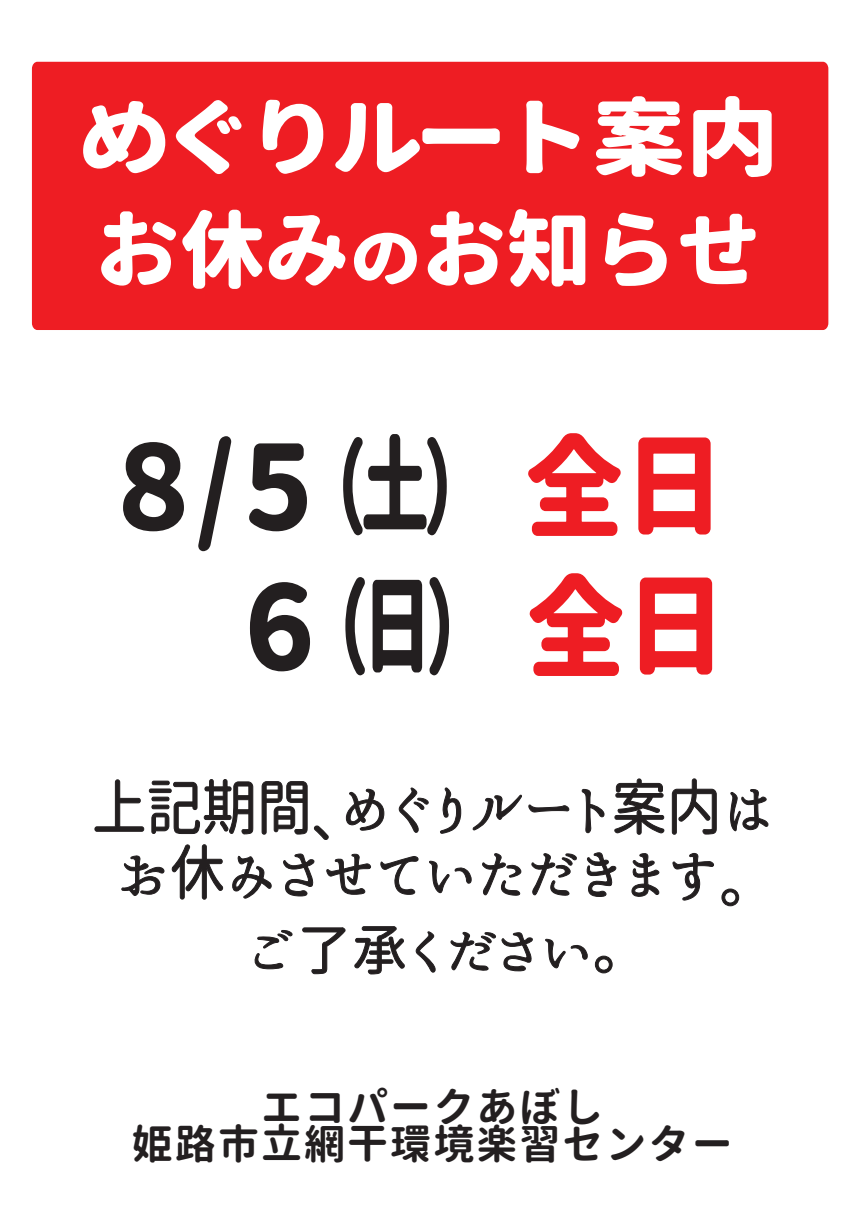
<style>
.page{position:relative;width:859px;height:1208px;background:#fff}
.page>*{position:absolute;margin:0;border:0;box-sizing:border-box;transform-origin:0 0}
.t1{font:800 115.5px "Gen Jyuu Gothic";color:#231f20;scale:.91 1}
.t2{font:800 105px "Gen Jyuu Gothic";color:#231f20;scale:.65 1}
.t3{font:800 85px/112px "Gen Jyuu Gothic";color:#fff;scale:1.1 1}
.t4{font:60.5px/65px "Honoka Antique Maru";color:#231f20;text-align:center;scale:.91 1}
.t5{font:55px "Honoka Antique Maru";color:#231f20}
.t6{font:700 41px/37px "Gen Jyuu Gothic";letter-spacing:.05em;color:#231f20;text-align:center}
.s1{font-size:65px}
.s2{font-size:105px}
.s3{font-size:110px;color:#ee1d23}
.s4{font-size:115.5px}
</style>
<div class="page">
<svg style="left:671px;top:778px;width:46px;height:57px"></svg>
<svg style="left:730px;top:789px;width:39px;height:43px"></svg>
<svg style="left:672px;top:852px;width:42px;height:49px"></svg>
<svg style="left:721px;top:888px;width:19px;height:18px"></svg>
<svg style="left:94px;top:778px;width:571px;height:197px"></svg>
<div style="left:32px;top:62px;width:796px;height:268px;background:#ee1d23"></div>
<h3 class="t3" style="left:78px;top:79px;width:639px">めぐりルート案内お休み<span class="s1">の</span>お知らせ</h3>
<h1 class="t1" style="left:101px;top:401px;width:686px">８/５<span class="s2">（土）</span>　 <span class="s3">全日</span></h1>
<h2 class="t2" style="left:101px;top:549px;width:963px"><span class="s4">　 ６</span>（日）<span class="s3">全日</span></h2>
<p class="t4" style="left:92px;top:773px;width:752px">上記期間<sub>､</sub>めぐりルート案内はお休みさせていただきます<sub>。</sub></p>
<p class="t5" style="left:246px;top:909px;width:403px">ご了承ください。</p>
<p class="t6" style="left:132px;top:1087px;width:602px">エコパークあぼし<br>姫路市立網干環境楽習センター</p>
</div>
